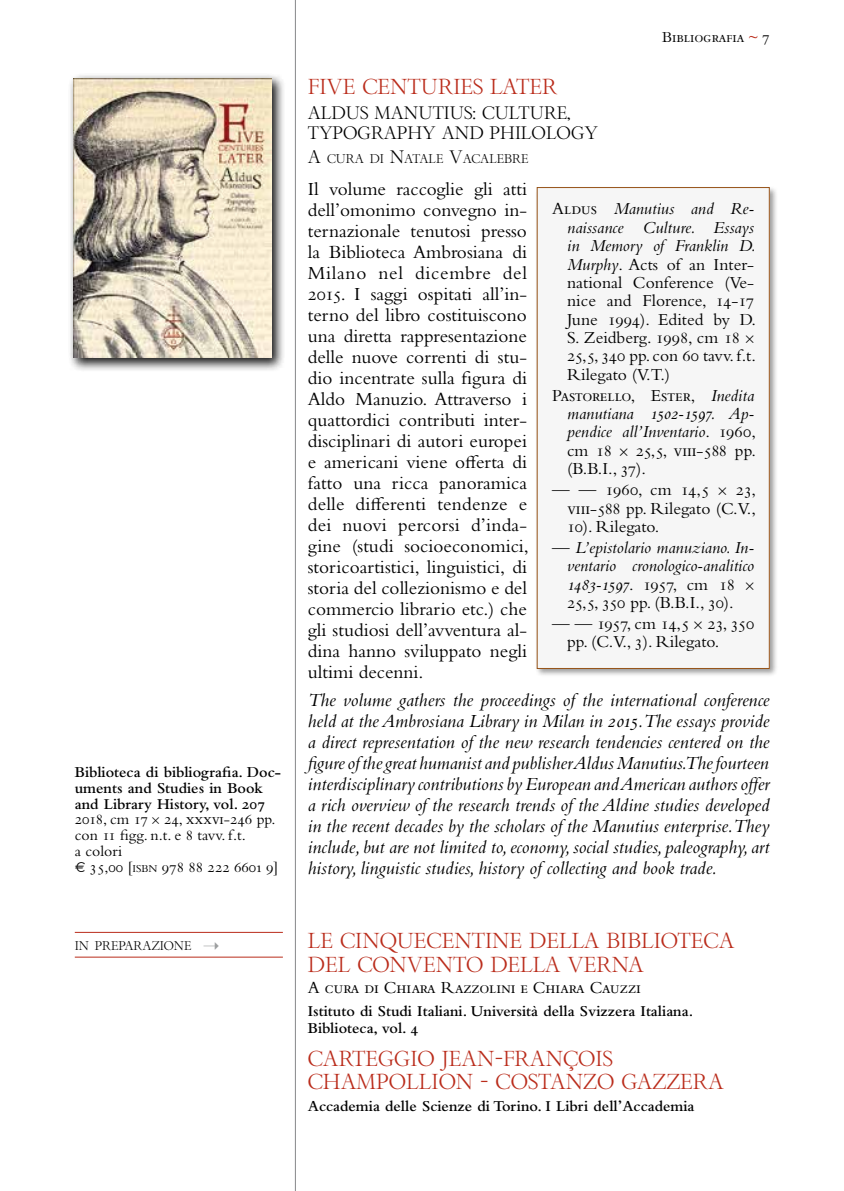
<style>
.page{position:relative;width:844px;height:1191px;background:#fff}
.page>*{position:absolute;margin:0;border:0;box-sizing:border-box;transform-origin:0 0}
.t1{font:21px/23.6px "Bembo Titling MT Std";color:#ba2c1b}
.t2{font:19.25px/21px "Bembo Std";color:#000;text-align:justify}
.t3{font:italic 19.25px/21px "Bembo Std";color:#000;text-align:justify}
.t4{font:17.5px/18.4px "Bembo Std";color:#000;text-align:justify}
.t5{font:italic 17.5px/18.4px "Bembo Std";color:#000;text-align:justify}
.t6{font:17.5px/20.1px "Bembo Titling MT Std";color:#000}
.t7{font:600 15.75px/15.8px "Bembo Std";color:#000}
.t8{font:15.75px "Bembo Cost";color:#000}
.t9{font:15.75px "Bembo Std";color:#000}
.t10{font:12.25px "Bembo Titling MT Std";color:#000}
.s1{font-weight:400}
.s2{font-family:"Bembo Cost";font-weight:400}
.s3{font-style:inherit}
.s4{font-size:11.03px}
.s5{color:#9c9e9f}
.s6{color:#ba2c1b}
.s7{font-size:17.5px}
.s8{font-style:italic}
.s9{font-family:"Bembo Cost"}
.s10{font-style:normal}
.s11{font-family:"Bembo Cost";font-style:normal}
</style>
<div class="page">
<hr style="left:295px;top:0;width:1px;height:1191px;background:#87888a">
<div style="left:68px;top:73px;width:217px;height:299px;background:#000;opacity:.91"></div>
<img style="left:73px;top:78px;width:198px;height:280px">
<div style="left:535px;top:185px;width:243px;height:492px;background:#000;opacity:.4"></div>
<div style="left:537px;top:187px;width:232px;height:481px;background:#f6f6f6"></div>
<hr style="left:75px;top:932px;width:208px;height:1px;background:#ba2c1b">
<hr style="left:75px;top:956px;width:208px;height:1px;background:#ba2c1b">
<p class="t7" style="left:75px;top:764px;width:208px">Biblioteca di bibliografia. Doc&shy;uments and Studies in Book and Library History, vol. 207<br><span class="s1">2018, cm 17</span> <span class="s2">¥</span> <span class="s1">24, xxxvi-246 pp. con 11 figg. n.t. e 8 tavv. f.t.<br>a colori</span></p>
<p class="t8" style="left:75px;top:857px;width:205px">√ 35,00 <span class="s3">[</span><span class="s4">isbn</span> <span class="s3">978 88 222</span> 6601 9]</p>
<p class="t10" style="left:75px;top:938px;width:146px">IN PREPARAZIONE <span class="s5">➝</span></p>
<p class="t9" style="left:662px;top:28px;width:109px">Bibliografia <span class="s6">~</span> 7</p>
<p class="t1" style="left:308px;top:74px;width:251px">FIVE CENTURIES LATER</p>
<p class="t6" style="left:308px;top:102px;width:291px">ALDUS MANUTIUS: CULTURE,<br>TYPOGRAPHY AND PHILOLOGY</p>
<p class="t10" style="left:308px;top:151px;width:222px"><span class="s7">A</span> CURA DI <span class="s7">N</span>ATALE <span class="s7">V</span>ACALEBRE</p>
<p class="t2" style="left:308px;top:178px;width:223px">Il volume raccoglie gli atti dell’omonimo convegno in&shy;ternazionale tenutosi presso la Biblioteca Ambrosiana di Milano nel dicembre del 2015. I saggi ospitati all’in&shy;terno del libro costituiscono una diretta rappresentazione delle nuove correnti di stu&shy;dio incentrate sulla figura di Aldo Manuzio. Attraverso i quattordici contributi inter&shy;disciplinari di autori europei e americani viene offerta di fatto una ricca panoramica delle differenti tendenze e dei nuovi percorsi d’inda&shy;gine (studi socioeconomici, storicoartistici, linguistici, di storia del collezionismo e del commercio librario etc.) che gli studiosi dell’avventura al&shy;dina hanno sviluppato negli ultimi decenni.</p>
<p class="t3" style="left:308px;top:689px;width:463px">The volume gathers the proceedings of the international conference held at the Ambrosiana Library in Milan in 2015. The essays provide a direct representation of the new research tendencies centered on the figure of the great humanist and publisher Aldus Manutius.The fourteen interdisciplinary contributions by European and American authors offer a rich overview of the research trends of the Aldine studies developed in the recent decades by the scholars of the Manutius enterprise. They include, but are not limited to, economy, social studies, paleography, art history, linguistic studies, history of collecting and book trade.</p>
<p class="t4" style="left:567px;top:199px;width:190px;text-indent:-15px">Aldus <span class="s8">Manutius and Re&shy;naissance Culture. Essays in Memory of Franklin D.<br>Murphy</span>. Acts of an Inter&shy;national Conference (Ve&shy;nice and Florence, 14-17<br>June 1994). Edited by D.<br>S. Zeidberg. 1998, cm 18 <span class="s9">¥ </span>25,5, 340 pp. con 60 tavv. f.t.<br>Rilegato (V.T.)</p>
<p class="t4" style="left:567px;top:386px;width:190px;text-indent:-15px">Pastorello, Ester, <span class="s8">Inedita manutiana 1502-1597. Ap&shy;pendice all’Inventario</span>. 1960, cm 18 <span class="s9">¥</span> 25,5, viii-588 pp. (B.B.I., 37).</p>
<p class="t4" style="left:567px;top:480px;width:190px;text-indent:-15px">— — 1960, cm 14,5 <span class="s9">¥</span> 23, viii-588 pp. Rilegato (C.V., 10). Rilegato.</p>
<p class="t5" style="left:567px;top:538px;width:188px;text-indent:-15px"><span class="s10">—</span> L’epistolario manuziano. In&shy;ventario cronologico-analitico 1483-1597<span class="s10">. 1957, cm 18</span> <span class="s11">¥ </span><span class="s10">25,5, 350 pp. (B.B.I., 30).</span></p>
<p class="t4" style="left:567px;top:614px;width:188px;text-indent:-15px">— — 1957, cm 14,5 <span class="s9">¥</span> 23, 350 pp. (C.V., 3). Rilegato.</p>
<p class="t1" style="left:308px;top:928px;width:428px">LE CINQUECENTINE DELLA BIBLIOTECA<br>DEL CONVENTO DELLA VERNA</p>
<p class="t4" style="left:308px;top:978px;width:334px">A cura di Chiara Razzolini e Chiara Cauzzi</p>
<p class="t7" style="left:308px;top:1002px;width:387px;line-height:17.5px">Istituto di Studi Italiani. Università della Svizzera Italiana.<br>Biblioteca, vol. 4</p>
<p class="t1" style="left:308px;top:1046px;width:417px">CARTEGGIO JEAN-FRANÇOIS<br>CHAMPOLLION - COSTANZO GAZZERA</p>
<p class="t7" style="left:308px;top:1098px;width:388px">Accademia delle Scienze di Torino. I Libri dell’Accademia</p>
</div>
